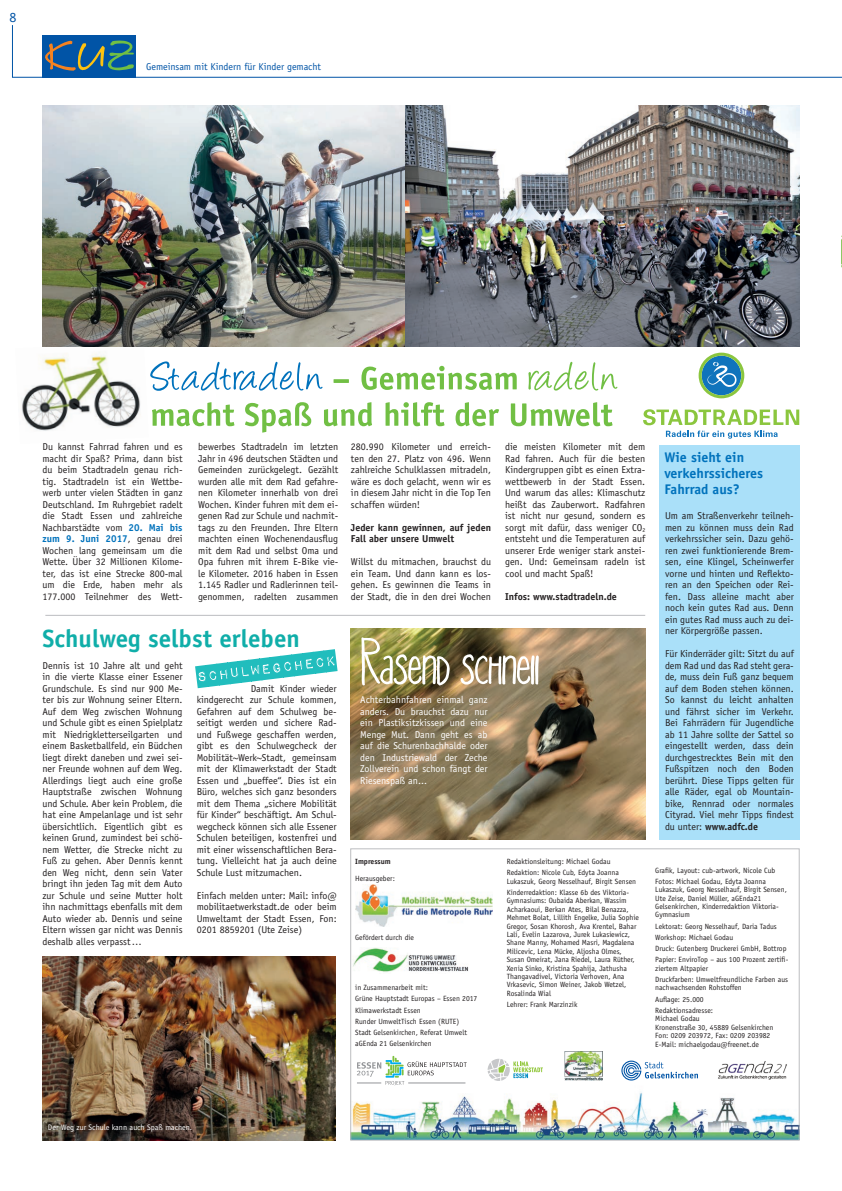
<style>
.page{position:relative;width:842px;height:1191px;background:#fff}
.page>*{position:absolute;margin:0;border:0;box-sizing:border-box;transform-origin:0 0}
.t1{font:700 25px "Officina Sans Std";color:#10aea9}
.t2{font:700 14px/16px "Officina Sans Std";color:#0072bc}
.t3{font:14px "Officina Sans Std";color:#0154a6}
.t4{font:10px/11.5px "Officina Sans Std";color:#231f20;text-align:justify}
.t5{font:10px/11.5px "Officina Sans Std";color:#fff;text-align:justify}
.t6{font:700 10px/11.5px "Officina Sans Std";color:#231f20}
.t7{font:10px "Officina Sans Std";color:#0154a6}
.t8{font:8px "Officina Sans Std";color:#fff}
.t9{font:7.6px/8.4px "Officina Sans Std";color:#231f20}
.t10{font:700 7.6px "Officina Sans Std";color:#231f20}
.s1{font-weight:700;color:#0072bc}
.s2{font-weight:700}
</style>
<div class="page">
<img style="left:21px;top:342px;width:128px;height:89px">
<img style="left:355px;top:884px;width:137px;height:42px">
<div style="left:659px;top:445px;width:140px;height:394px;background:#aae0f9"></div>
<svg style="left:12px;top:25px;width:830px;height:53px"></svg>
<img style="left:351px;top:628px;width:294px;height:211px">
<img style="left:361px;top:637px;width:178px;height:48px">
<img style="left:43px;top:956px;width:293px;height:184px">
<img style="left:352px;top:1078px;width:445px;height:60px">
<img style="left:43px;top:105px;width:362px;height:241px">
<img style="left:405px;top:105px;width:394px;height:241px">
<img style="left:353px;top:948px;width:115px;height:24px">
<div style="left:350px;top:848px;width:449px;height:292px;border:1px solid #bcbdc0"></div>
<img style="left:717px;top:1061px;width:70px;height:18px">
<img style="left:564px;top:1052px;width:38px;height:28px">
<svg style="left:621px;top:1060px;width:77px;height:20px"></svg>
<hr style="left:45px;top:615px;width:600px;height:1px;background:#bcbdc0">
<svg style="left:488px;top:1058px;width:55px;height:23px"></svg>
<svg style="left:699px;top:353px;width:45px;height:45px"></svg>
<svg style="left:643px;top:409px;width:156px;height:29px"></svg>
<svg style="left:195px;top:649px;width:143px;height:39px"></svg>
<svg style="left:357px;top:1055px;width:110px;height:30px"></svg>
<img style="left:841px;top:235px;width:1px;height:33px">
<svg style="left:152px;top:402px;width:460px;height:30px"></svg>
<svg style="left:334px;top:366px;width:183px;height:24px"></svg>
<svg style="left:150px;top:361px;width:173px;height:30px"></svg>
<svg style="left:528px;top:362px;width:89px;height:28px"></svg>
<h2 class="t3" style="left:10px;top:9px;width:8px">8</h2>
<p class="t7" style="left:146px;top:61px;width:177px">Gemeinsam mit Kindern für Kinder gemacht</p>
<p class="t4" style="left:43px;top:441px;width:142px">Du kannst Fahrrad fahren und es macht dir Spaß? Prima, dann bist du beim Stadtradeln genau rich&shy;tig. Stadtradeln ist ein Wettbe&shy;werb unter vielen Städten in ganz Deutschland. Im Ruhrgebiet radelt die Stadt Essen und zahlreiche Nachbarstädte vom <span class="s1">20. Mai bis zum 9. Juni 2017</span>, genau drei Wochen lang gemeinsam um die Wette. Über 32 Millionen Kilome&shy;ter, das ist eine Strecke 800-mal um die Erde, haben mehr als 177.000 Teilnehmer des Wett-</p>
<p class="t4" style="left:198px;top:441px;width:142px">bewerbes Stadtradeln im letzten Jahr in 496 deutschen Städten und Gemeinden zurückgelegt. Gezählt wurden alle mit dem Rad gefahre&shy;nen Kilometer innerhalb von drei Wochen. Kinder fuhren mit dem ei&shy;genen Rad zur Schule und nachmit&shy;tags zu den Freunden. Ihre Eltern machten einen Wochenendausflug mit dem Rad und selbst Oma und Opa fuhren mit ihrem E-Bike vie&shy;le Kilometer. 2016 haben in Essen 1.145 Radler und Radlerinnen teil&shy;genommen, radelten zusammen</p>
<p class="t4" style="left:351px;top:441px;width:142px">280.990 Kilometer und erreich&shy;ten den 27. Platz von 496. Wenn zahlreiche Schulklassen mitradeln, wäre es doch gelacht, wenn wir es in diesem Jahr nicht in die Top Ten schaffen würden!</p>
<p class="t6" style="left:351px;top:521px;width:142px">Jeder kann gewinnen, auf jeden<br>Fall aber unsere Umwelt</p>
<p class="t4" style="left:351px;top:556px;width:142px">Willst du mitmachen, brauchst du ein Team. Und dann kann es los&shy;gehen. Es gewinnen die Teams in der Stadt, die in den drei Wochen</p>
<h1 class="t1" style="left:43px;top:622px;width:259px">Schulweg selbst erleben</h1>
<p class="t4" style="left:43px;top:659px;width:142px">Dennis ist 10 Jahre alt und geht in die vierte Klasse einer Essener Grundschule. Es sind nur 900 Me&shy;ter bis zur Wohnung seiner Eltern.<br>Auf dem Weg zwischen Wohnung und Schule gibt es einen Spielplatz mit Niedrigkletterseilgarten und einem Basketballfeld, ein Büdchen liegt direkt daneben und zwei sei&shy;ner Freunde wohnen auf dem Weg.<br>Allerdings liegt auch eine große Hauptstraße zwischen Wohnung und Schule. Aber kein Problem, die hat eine Ampelanlage und ist sehr übersichtlich. Eigentlich gibt es keinen Grund, zumindest bei schö&shy;nem Wetter, die Strecke nicht zu Fuß zu gehen. Aber Dennis kennt den Weg nicht, denn sein Vater bringt ihn jeden Tag mit dem Auto zur Schule und seine Mutter holt ihn nachmittags ebenfalls mit dem Auto wieder ab. Dennis und seine Eltern wissen gar nicht was Dennis deshalb alles verpasst…</p>
<p class="t4" style="left:197px;top:682px;width:142px;text-indent:54px">Damit Kinder wieder kindgerecht zur Schule kommen, Gefahren auf dem Schulweg be&shy;seitigt werden und sichere Rad&shy;und Fußwege geschaffen werden, gibt es den Schulwegcheck der Mobilität~Werk~Stadt, gemeinsam mit der Klimawerkstadt der Stadt Essen und „bueffee“. Dies ist ein Büro, welches sich ganz besonders mit dem Thema „sichere Mobilität für Kinder“ beschäftigt. Am Schul&shy;wegcheck können sich alle Essener Schulen beteiligen, kostenfrei und mit einer wissenschaftlichen Bera&shy;tung. Vielleicht hat ja auch deine Schule Lust mitzumachen.</p>
<p class="t4" style="left:197px;top:889px;width:142px">Einfach melden unter: Mail: info@ mobilitaetwerkstadt.de oder beim Umweltamt der Stadt Essen, Fon:<br>0201 8859201 (Ute Zeise)</p>
<p class="t5" style="left:360px;top:694px;width:129px">Achterbahnfahren einmal ganz anders. Du brauchst dazu nur ein Plastiksitzkissen und eine Menge Mut. Dann geht es ab auf die Schurenbachhalde oder den Industriewald der Zeche Zollverein und schon fängt der Riesenspaß an...</p>
<p class="t10" style="left:355px;top:857px;width:37px">Impressum</p>
<p class="t9" style="left:355px;top:874px;width:41px">Herausgeber:</p>
<p class="t9" style="left:355px;top:933px;width:60px">Gefördert durch die</p>
<p class="t9" style="left:355px;top:982px;width:124px;line-height:11.2px">in Zusammenarbeit mit:<br>Grüne Hauptstadt Europas – Essen 2017<br>Klimawerkstadt Essen<br>Runder UmweltTisch Essen (RUTE)<br>Stadt Gelsenkirchen, Referat Umwelt aGEnda 21 Gelsenkirchen</p>
<p class="t4" style="left:505px;top:441px;width:142px">die meisten Kilometer mit dem Rad fahren. Auch für die besten Kindergruppen gibt es einen Extra&shy;wettbewerb in der Stadt Essen.<br>Und warum das alles: Klimaschutz heißt das Zauberwort. Radfahren ist nicht nur gesund, sondern es sorgt mit dafür, dass weniger CO<sub>2 </sub>entsteht und die Temperaturen auf unserer Erde weniger stark anstei&shy;gen. Und: Gemeinsam radeln ist cool und macht Spaß!</p>
<p class="t6" style="left:505px;top:590px;width:113px">Infos: www.stadtradeln.de</p>
<h2 class="t2" style="left:664px;top:449px;width:100px">Wie sieht ein verkehrssicheres<br>Fahrrad aus?</h2>
<p class="t4" style="left:665px;top:510px;width:130px">Um am Straßenverkehr teilneh&shy;men zu können muss dein Rad verkehrssicher sein. Dazu gehö&shy;ren zwei funktionierende Brem&shy;sen, eine Klingel, Scheinwerfer vorne und hinten und Reflekto&shy;ren an den Speichen oder Rei&shy;fen. Dass alleine macht aber noch kein gutes Rad aus. Denn ein gutes Rad muss auch zu dei&shy;ner Körpergröße passen.</p>
<p class="t4" style="left:665px;top:648px;width:130px">Für Kinderräder gilt: Sitzt du auf dem Rad und das Rad steht gera&shy;de, muss dein Fuß ganz bequem auf dem Boden stehen können.<br>So kannst du leicht anhalten und fährst sicher im Verkehr.<br>Bei Fahrrädern für Jugendliche ab 11 Jahre sollte der Sattel so eingestellt werden, dass dein durchgestrecktes Bein mit den Fußspitzen noch den Boden berührt. Diese Tipps gelten für alle Räder, egal ob Mountain&shy;bike, Rennrad oder normales Cityrad. Viel mehr Tipps findest du unter: <span class="s2">www.adfc.de</span></p>
<p class="t9" style="left:507px;top:856px;width:114px;line-height:11.2px">Redaktionsleitung: Michael Godau<br>Redaktion: Nicole Cub, Edyta Joanna</p>
<p class="t9" style="left:507px;top:875px;width:131px;line-height:11.2px">Lukaszuk, Georg Nesselhauf, Birgit Sensen<br>Kinderredaktion: Klasse 6b des Viktoria-</p>
<p class="t9" style="left:507px;top:896px;width:134px">Gymnasiums: Oubaida Aberkan, Wassim Acharkaoui, Berkan Ates, Bilal Benazza, Mehmet Bolat, Lillith Engelke, Julia Sophie Gregor, Sosan Khorosh, Ava Krentel, Bahar Lali, Evelin Lazarova, Jurek Lukasiewicz, Shane Manny, Mohamed Masri, Magdalena Milicevic, Lena Mücke, Aljosha Olmes, Susan Omeirat, Jana Riedel, Laura Rüther, Xenia Sinko, Kristina Spahija, Jathusha Thangavadivel, Victoria Verhoven, Ana Vrkasevic, Simon Weiner, Jakob Wetzel, Rosalinda Wial</p>
<p class="t9" style="left:507px;top:1000px;width:72px">Lehrer: Frank Marzinzik</p>
<p class="t9" style="left:655px;top:864px;width:122px;line-height:11.2px">Grafik, Layout: cub-artwork, Nicole Cub<br>Fotos: Michael Godau, Edyta Joanna</p>
<p class="t9" style="left:655px;top:885px;width:133px">Lukaszuk, Georg Nesselhauf, Birgit Sensen, Ute Zeise, Daniel Müller, aGEnda21<br>Gelsenkirchen, Kinderredaktion Viktoria-Gymnasium</p>
<p class="t9" style="left:655px;top:920px;width:135px;line-height:11.2px">Lektorat: Georg Nesselhauf, Daria Tadus Workshop: Michael Godau<br>Druck: Gutenberg Druckerei GmbH, Bottrop Papier: EnviroTop – aus 100 Prozent zertifi-</p>
<p class="t9" style="left:655px;top:962px;width:134px;line-height:11.2px">ziertem Altpapier<br>Druckfarben: Umweltfreundliche Farben aus</p>
<p class="t9" style="left:655px;top:982px;width:88px;line-height:11.2px">nachwachsenden Rohstoffen<br>Auflage: 25.000<br>Redaktionsadresse:</p>
<p class="t9" style="left:655px;top:1014px;width:120px">Michael Godau<br>Kronenstraße 30, 45889 Gelsenkirchen<br>Fon: 0209 203972, Fax: 0209 203982<br>E-Mail: michaelgodau@freenet.de</p>
<p class="t8" style="left:48px;top:1123px;width:146px">Der Weg zur Schule kann auch Spaß machen.</p>
</div>
